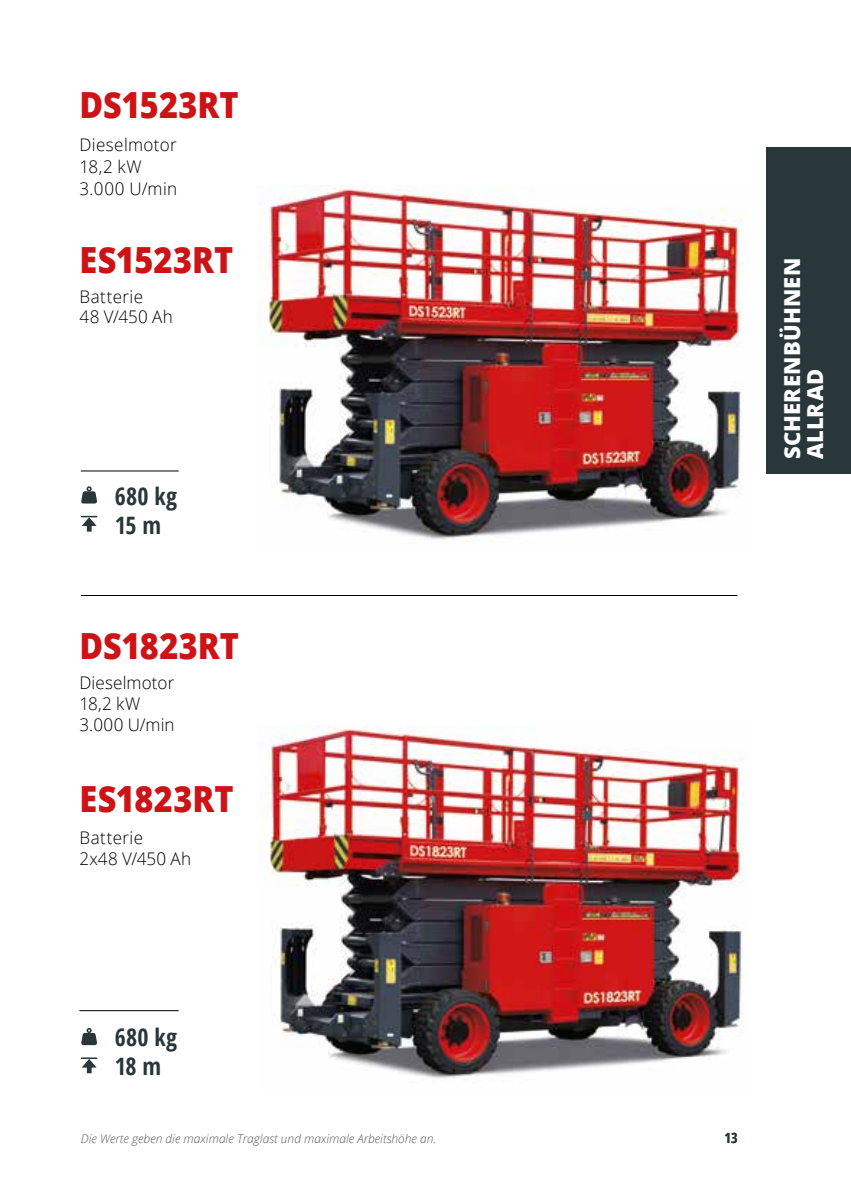
<style>
.page{position:relative;width:851px;height:1191px;background:#fff}
.page>*{position:absolute;margin:0;border:0;box-sizing:border-box;transform-origin:0 0}
.t1{font:800 36px "Open Sans";color:#cd1316;scale:.9 1}
.t2{font:700 24px/28.8px "Open Sans Condensed";letter-spacing:.005em;color:#29363a}
.t3{font:800 22px/23px "Open Sans";letter-spacing:.01em;color:#fff}
.t4{font:300 17.4px/20.8px "Open Sans";letter-spacing:.02em;color:#000}
.t5{font:700 14px "Open Sans Condensed";color:#29363a}
.t6{font:italic 300 12px "Open Sans";color:#5a5a59}
</style>
<div class="page">
<hr style="left:81px;top:595px;width:656px;height:1px;background:#000">
<div style="left:766px;top:147px;width:84px;height:327px;background:#29363a"></div>
<img style="left:260px;top:725px;width:484px;height:354px">
<svg style="left:81px;top:486px;width:16px;height:17px"></svg>
<svg style="left:82px;top:516px;width:15px;height:15px"></svg>
<svg style="left:81px;top:1028px;width:16px;height:17px"></svg>
<svg style="left:82px;top:1057px;width:15px;height:16px"></svg>
<hr style="left:81px;top:470px;width:98px;height:1px;background:#000">
<hr style="left:79px;top:1010px;width:100px;height:1px;background:#000">
<img style="left:258px;top:186px;width:485px;height:354px">
<h1 class="t1" style="left:79px;top:78px;width:178px">DS1523RT</h1>
<p class="t4" style="left:79px;top:133px;width:99px;line-height:22px">Dieselmotor<br>18,2 kW<br>3.000 U/min</p>
<h1 class="t1" style="left:79px;top:232px;width:172px">ES1523RT</h1>
<p class="t4" style="left:79px;top:285px;width:95px">Batterie<br>48 V/450 Ah</p>
<h2 class="t2" style="left:115px;top:481px;width:64px">680 kg<br>15 m</h2>
<h1 class="t1" style="left:79px;top:618px;width:179px">DS1823RT</h1>
<p class="t4" style="left:79px;top:672px;width:97px">Dieselmotor<br>18,2 kW<br>3.000 U/min</p>
<h1 class="t1" style="left:79px;top:771px;width:173px">ES1823RT</h1>
<p class="t4" style="left:79px;top:827px;width:113px">Batterie<br>2x48 V/450 Ah</p>
<h2 class="t2" style="left:115px;top:1022px;width:64px">680 kg<br>18 m</h2>
<p class="t6" style="left:81px;top:1130px;width:357px">Die Werte geben die maximale Traglast und maximale Arbeitshöhe an.</p>
<p class="t3" style="left:779px;top:459px;width:203px;rotate:-90deg">SCHERENBÜHNEN<br>ALLRAD</p>
<p class="t5" style="left:724px;top:1128px;width:14px">13</p>
</div>
